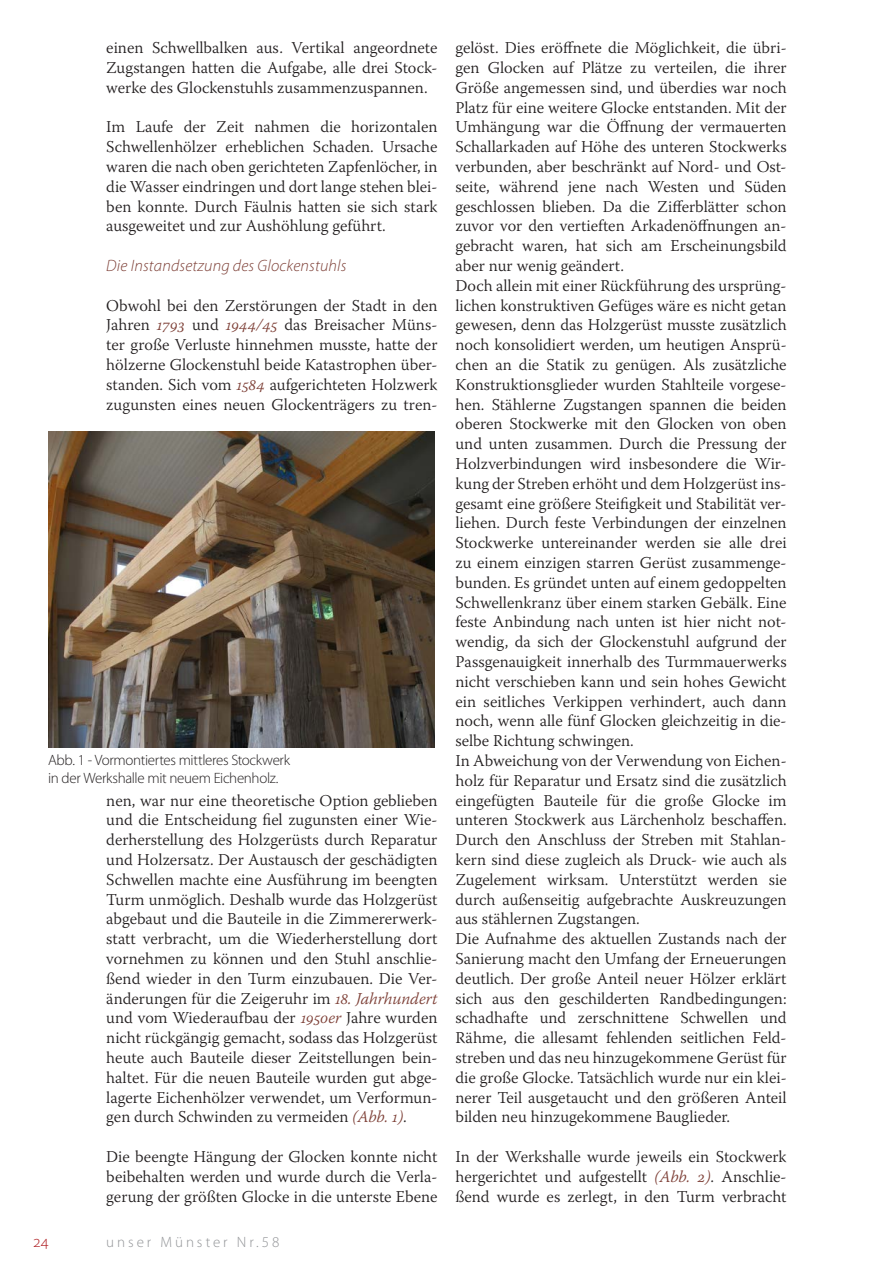
<style>
.page{position:relative;width:893px;height:1263px;background:#fff}
.page>*{position:absolute;margin:0;border:0;box-sizing:border-box;transform-origin:0 0}
.t1{font:300 16.5px/19.8px "Warnock Pro";color:#231f20;text-align:justify}
.t2{font:italic 300 16.5px "Myriad Pro";letter-spacing:.01em;color:#7d3f36}
.t3{font:300 16.5px "Myriad Pro";color:#af1e22}
.t4{font:300 15px/18px "Myriad Pro";letter-spacing:-.025em;color:#231f20}
.t5{font:300 15px "Myriad Pro";letter-spacing:.195em;color:#939598}
.s1{font-style:italic;color:#7d3f36}
</style>
<div class="page">
<img style="left:48px;top:431px;width:386px;height:317px">
<p class="t1" style="left:106px;top:38px;width:333px">einen Schwellbalken aus. Vertikal angeordnete Zugstangen hatten die Aufgabe, alle drei Stock&shy;werke des Glockenstuhls zusammenzuspannen.</p>
<p class="t1" style="left:106px;top:117px;width:333px">Im Laufe der Zeit nahmen die horizontalen Schwellenhölzer erheblichen Schaden. Ursache waren die nach oben gerichteten Zapfenlöcher, in die Wasser eindringen und dort lange stehen blei&shy;ben konnte. Durch Fäulnis hatten sie sich stark ausgeweitet und zur Aushöhlung geführt.</p>
<p class="t2" style="left:106px;top:257px;width:242px">Die Instandsetzung des Glockenstuhls</p>
<p class="t1" style="left:106px;top:295px;width:333px">Obwohl bei den Zerstörungen der Stadt in den Jahren <span class="s1">1793</span> und <span class="s1">1944/45</span> das Breisacher Müns&shy;ter große Verluste hinnehmen musste, hatte der hölzerne Glockenstuhl beide Katastrophen über&shy;standen. Sich vom <span class="s1">1584</span> aufgerichteten Holzwerk zugunsten eines neuen Glockenträgers zu tren-</p>
<p class="t4" style="left:48px;top:752px;width:243px">Abb. 1 - Vormontiertes mittleres Stockwerk in der Werkshalle mit neuem Eichenholz.</p>
<p class="t1" style="left:106px;top:790px;width:333px">nen, war nur eine theoretische Option geblieben und die Entscheidung fiel zugunsten einer Wie&shy;derherstellung des Holzgerüsts durch Reparatur und Holzersatz. Der Austausch der geschädigten Schwellen machte eine Ausführung im beengten Turm unmöglich. Deshalb wurde das Holzgerüst abgebaut und die Bauteile in die Zimmererwerk&shy;statt verbracht, um die Wiederherstellung dort vornehmen zu können und den Stuhl anschlie&shy;ßend wieder in den Turm einzubauen. Die Ver&shy;änderungen für die Zeigeruhr im <span class="s1">18. Jahrhundert </span>und vom Wiederaufbau der <span class="s1">1950er</span> Jahre wurden nicht rückgängig gemacht, sodass das Holzgerüst heute auch Bauteile dieser Zeitstellungen bein&shy;haltet. Für die neuen Bauteile wurden gut abge&shy;lagerte Eichenhölzer verwendet, um Verformun&shy;gen durch Schwinden zu vermeiden <span class="s1">(Abb. 1)</span>.</p>
<p class="t1" style="left:106px;top:1146px;width:333px">Die beengte Hängung der Glocken konnte nicht beibehalten werden und wurde durch die Verla&shy;gerung der größten Glocke in die unterste Ebene</p>
<p class="t3" style="left:34px;top:1232px;width:16px">24</p>
<p class="t5" style="left:106px;top:1234px;width:175px">unser Münster Nr.58</p>
<p class="t1" style="left:455px;top:38px;width:333px;text-align:left">gelöst. Dies eröffnete die Möglichkeit, die übri&shy;gen Glocken auf Plätze zu verteilen, die ihrer Größe angemessen sind, und überdies war noch Platz für eine weitere Glocke entstanden. Mit der Umhängung war die Öffnung der vermauerten Schallarkaden auf Höhe des unteren Stockwerks verbunden, aber beschränkt auf Nord- und Ost&shy;seite, während jene nach Westen und Süden geschlossen blieben. Da die Zifferblätter schon zuvor vor den vertieften Arkadenöffnungen an&shy;gebracht waren, hat sich am Erscheinungsbild aber nur wenig geändert.<br>Doch allein mit einer Rückführung des ursprüng&shy;lichen konstruktiven Gefüges wäre es nicht getan gewesen, denn das Holzgerüst musste zusätzlich noch konsolidiert werden, um heutigen Ansprü&shy;chen an die Statik zu genügen. Als zusätzliche Konstruktionsglieder wurden Stahlteile vorgese&shy;hen. Stählerne Zugstangen spannen die beiden oberen Stockwerke mit den Glocken von oben und unten zusammen. Durch die Pressung der Holzverbindungen wird insbesondere die Wir&shy;kung der Streben erhöht und dem Holzgerüst ins&shy;gesamt eine größere Steifigkeit und Stabilität ver&shy;liehen. Durch feste Verbindungen der einzelnen Stockwerke untereinander werden sie alle drei zu einem einzigen starren Gerüst zusammenge&shy;bunden. Es gründet unten auf einem gedoppelten Schwellenkranz über einem starken Gebälk. Eine feste Anbindung nach unten ist hier nicht not&shy;wendig, da sich der Glockenstuhl aufgrund der Passgenauigkeit innerhalb des Turmmauerwerks nicht verschieben kann und sein hohes Gewicht ein seitliches Verkippen verhindert, auch dann noch, wenn alle fünf Glocken gleichzeitig in die&shy;selbe Richtung schwingen.<br>In Abweichung von der Verwendung von Eichen&shy;holz für Reparatur und Ersatz sind die zusätzlich eingefügten Bauteile für die große Glocke im unteren Stockwerk aus Lärchenholz beschaffen.<br>Durch den Anschluss der Streben mit Stahlan&shy;kern sind diese zugleich als Druck- wie auch als Zugelement wirksam. Unterstützt werden sie durch außenseitig aufgebrachte Auskreuzungen aus stählernen Zugstangen.<br>Die Aufnahme des aktuellen Zustands nach der Sanierung macht den Umfang der Erneuerungen deutlich. Der große Anteil neuer Hölzer erklärt sich aus den geschilderten Randbedingungen: schadhafte und zerschnittene Schwellen und Rähme, die allesamt fehlenden seitlichen Feld&shy;streben und das neu hinzugekommene Gerüst für die große Glocke. Tatsächlich wurde nur ein klei&shy;nerer Teil ausgetaucht und den größeren Anteil bilden neu hinzugekommene Bauglieder.</p>
<p class="t1" style="left:455px;top:1146px;width:333px">In der Werkshalle wurde jeweils ein Stockwerk hergerichtet und aufgestellt <span class="s1">(Abb. 2)</span>. Anschlie&shy;ßend wurde es zerlegt, in den Turm verbracht</p>
</div>
